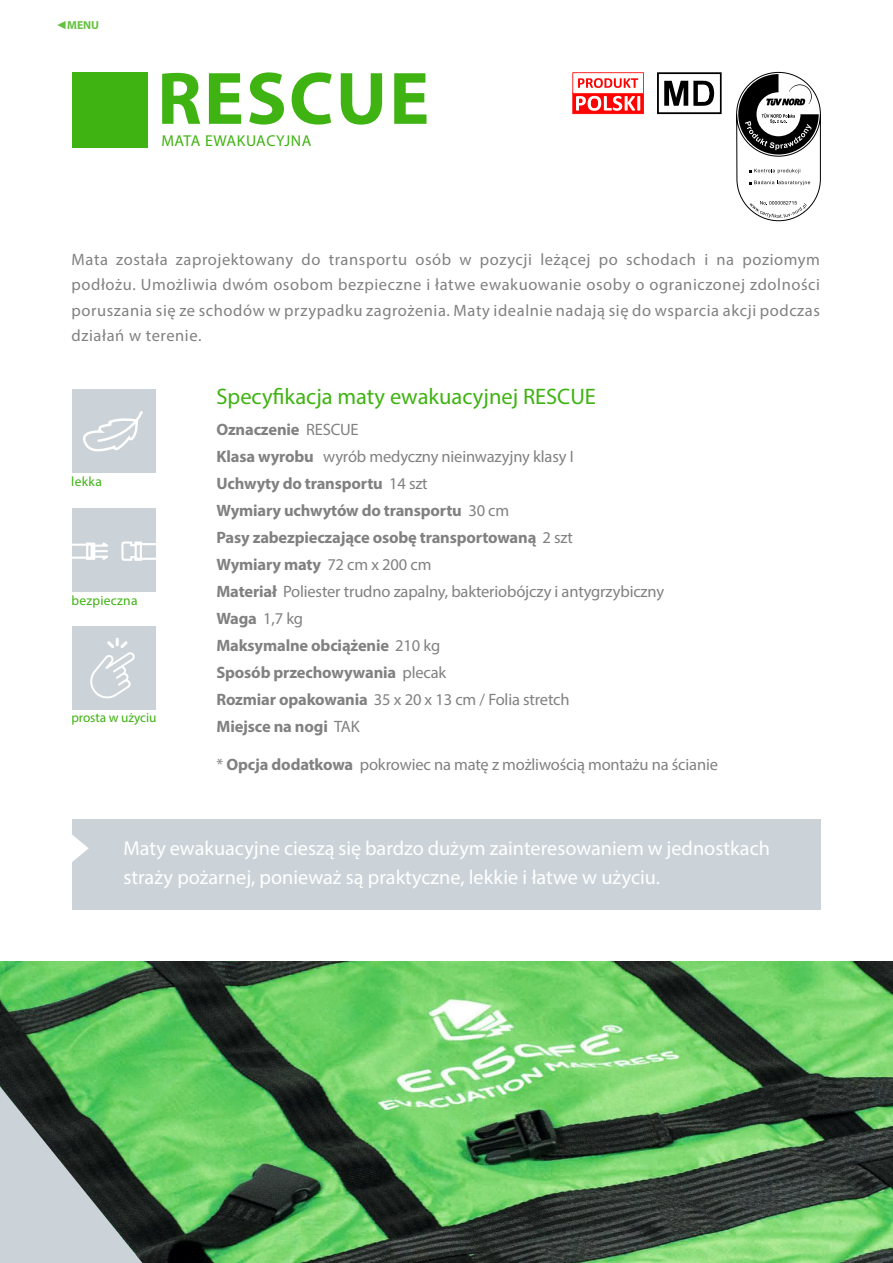
<style>
.page{position:relative;width:893px;height:1263px;background:#fff}
.page>*{position:absolute;margin:0;border:0;box-sizing:border-box;transform-origin:0 0}
.t1{font:700 75px "Myriad Pro";letter-spacing:.03em;color:#3fb312}
.t2{font:22.5px "Myriad Pro";color:#3fb312}
.t3{font:20.25px/28.5px "Myriad Pro";color:#fff}
.t4{font:700 16.5px/27px "Myriad Pro";letter-spacing:-.01em;color:#808180}
.t5{font:16.5px/25.5px "Myriad Pro";letter-spacing:.03em;color:#808180;text-align:justify}
.t6{font:16.5px "Myriad Pro";letter-spacing:-.01em;color:#808180}
.t7{font:15.75px "Myriad Pro";letter-spacing:.03em;color:#3fb312}
.t8{font:13.5px "Myriad Pro";letter-spacing:.02em;color:#3fb312}
.t9{font:13.35px "Myriad Pro";letter-spacing:-.01em;color:#3fb312}
.t10{font:700 11.7px "Myriad Pro";color:#3fb312}
.s1{font-family:"Arial"}
.s2{font-weight:400}
.s3{font-weight:700}
</style>
<div class="page">
<div style="left:72px;top:72px;width:75px;height:75px;background:#3fb312"></div>
<svg style="left:736px;top:72px;width:85px;height:149px"></svg>
<svg style="left:657px;top:72px;width:65px;height:42px"></svg>
<img style="left:0;top:961px;width:893px;height:302px">
<div style="left:72px;top:389px;width:83px;height:83px;background:#cbd3d8"></div>
<svg style="left:83px;top:411px;width:60px;height:41px"></svg>
<div style="left:72px;top:627px;width:83px;height:83px;background:#cbd3d8"></div>
<svg style="left:0;top:1086px;width:142px;height:177px;background:#7e9385"></svg>
<svg style="left:90px;top:638px;width:45px;height:61px"></svg>
<div style="left:72px;top:509px;width:84px;height:83px;background:#cbd3d8"></div>
<svg style="left:72px;top:541px;width:84px;height:20px"></svg>
<div style="left:72px;top:820px;width:748px;height:90px;background:#cbd3d8"></div>
<svg style="left:72px;top:835px;width:17px;height:27px"></svg>
<svg style="left:572px;top:72px;width:72px;height:42px"></svg>
<p class="t10" style="left:56px;top:18px;width:45px"><span class="s1">◄</span>MENU</p>
<h1 class="t1" style="left:157px;top:50px;width:274px">RESCUE</h1>
<p class="t7" style="left:161px;top:131px;width:151px">MATA EWAKUACYJNA</p>
<p class="t5" style="left:72px;top:246px;width:750px">Mata została zaprojektowany do transportu osób w pozycji leżącej po schodach i na poziomym podłożu. Umożliwia dwóm osobom bezpieczne i łatwe ewakuowanie osoby o ograniczonej zdolności poruszania się ze schodów w przypadku zagrożenia. Maty idealnie nadają się do wsparcia akcji podczas działań w terenie.</p>
<p class="t8" style="left:71px;top:473px;width:32px">lekka</p>
<p class="t8" style="left:71px;top:592px;width:68px">bezpieczna</p>
<p class="t9" style="left:72px;top:710px;width:86px">prosta w użyciu</p>
<h2 class="t2" style="left:216px;top:382px;width:381px">Specyfikacja maty ewakuacyjnej RESCUE</h2>
<p class="t4" style="left:216px;top:416px;width:449px">Oznaczenie <span class="s2">RESCUE<br></span>Klasa wyrobu <span class="s2">wyrób medyczny nieinwazyjny klasy I<br></span>Uchwyty do transportu <span class="s2">14 szt<br></span>Wymiary uchwytów do transportu <span class="s2">30 cm<br></span>Pasy zabezpieczające osobę transportowaną <span class="s2">2 szt<br></span>Wymiary maty <span class="s2">72 cm x 200 cm<br></span>Materiał <span class="s2">Poliester trudno zapalny, bakteriobójczy i antygrzybiczny </span>Waga <span class="s2">1,7 kg<br></span>Maksymalne obciążenie <span class="s2">210 kg<br></span>Sposób przechowywania <span class="s2">plecak<br></span>Rozmiar opakowania <span class="s2">35 x 20 x 13 cm / Folia stretch<br></span>Miejsce na nogi <span class="s2">TAK</span></p>
<p class="t6" style="left:216px;top:754px;width:503px">* <span class="s3">Opcja dodatkowa</span> pokrowiec na matę z możliwością montażu na ścianie</p>
<p class="t3" style="left:123px;top:834px;width:648px">Maty ewakuacyjne cieszą się bardzo dużym zainteresowaniem w jednostkach straży pożarnej, ponieważ są praktyczne, lekkie i łatwe w użyciu.</p>
</div>
